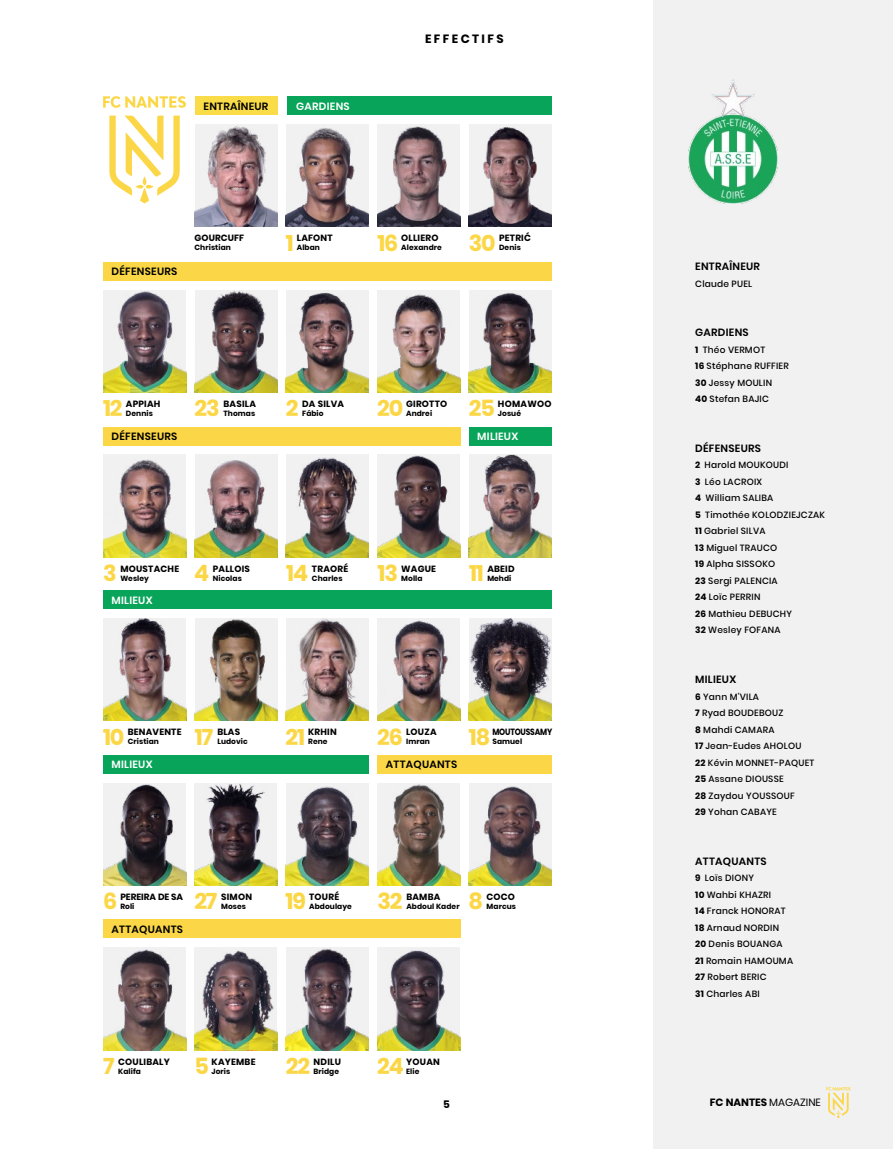
<style>
.page{position:relative;width:893px;height:1149px;background:#fff}
.page>*{position:absolute;margin:0;border:0;box-sizing:border-box;transform-origin:0 0}
.t1{font:700 22.5px "Poppins";letter-spacing:-.05em;color:#fbd747}
.t2{font:700 12px "Poppins";letter-spacing:.2em;color:#000}
.t3{font:600 10.5px "Poppins";letter-spacing:.025em;color:#000}
.t4{font:600 10.5px "Poppins";letter-spacing:.025em;color:#fff}
.t5{font:700 10.5px "Poppins";color:#000}
.t6{font:500 9px/16.5px "Poppins";letter-spacing:.025em;color:#000}
.t7{font:700 9px "Poppins";letter-spacing:.025em;color:#000}
.t8{font:700 9px "Poppins";color:#000}
.t9{font:700 9px "Poppins";letter-spacing:-.025em;color:#000;scale:.86 1}
.t10{font:700 7.5px "Poppins";letter-spacing:.01em;color:#000}
.s1{font-weight:700}
.s2{font-weight:400}
</style>
<div class="page">
<div style="left:654px;top:0;width:239px;height:1148px;background:#f1f1f2"></div>
<div style="left:103px;top:590px;width:449px;height:19px;background:#08a459"></div>
<div style="left:103px;top:754px;width:266px;height:19px;background:#08a459"></div>
<div style="left:103px;top:426px;width:357px;height:19px;background:#fbd747"></div>
<img style="left:195px;top:618px;width:83px;height:102px">
<img style="left:103px;top:618px;width:83px;height:102px">
<img style="left:286px;top:124px;width:83px;height:103px">
<div style="left:103px;top:262px;width:449px;height:19px;background:#fbd747"></div>
<img style="left:194px;top:783px;width:83px;height:102px">
<img style="left:103px;top:784px;width:83px;height:101px">
<img style="left:469px;top:618px;width:83px;height:102px">
<svg style="left:103px;top:96px;width:83px;height:12px"></svg>
<svg style="left:109px;top:115px;width:71px;height:88px"></svg>
<svg style="left:826px;top:1087px;width:24px;height:30px"></svg>
<div style="left:288px;top:96px;width:264px;height:19px;background:#08a459"></div>
<div style="left:103px;top:919px;width:357px;height:19px;background:#fbd747"></div>
<div style="left:377px;top:754px;width:175px;height:19px;background:#fbd747"></div>
<img style="left:195px;top:124px;width:82px;height:103px">
<div style="left:195px;top:96px;width:82px;height:19px;background:#fadc48"></div>
<img style="left:377px;top:124px;width:83px;height:103px">
<img style="left:469px;top:124px;width:83px;height:103px">
<img style="left:195px;top:290px;width:82px;height:102px">
<img style="left:286px;top:290px;width:83px;height:102px">
<img style="left:103px;top:290px;width:83px;height:102px">
<img style="left:469px;top:290px;width:83px;height:102px">
<div style="left:469px;top:426px;width:83px;height:19px;background:#08a459"></div>
<img style="left:103px;top:454px;width:83px;height:103px">
<img style="left:286px;top:454px;width:83px;height:103px">
<img style="left:195px;top:454px;width:82px;height:103px">
<img style="left:377px;top:454px;width:83px;height:103px">
<img style="left:469px;top:454px;width:83px;height:103px">
<img style="left:286px;top:618px;width:83px;height:102px">
<img style="left:377px;top:290px;width:83px;height:102px">
<img style="left:377px;top:618px;width:83px;height:102px">
<img style="left:286px;top:783px;width:83px;height:102px">
<img style="left:377px;top:783px;width:83px;height:102px">
<img style="left:194px;top:947px;width:83px;height:102px">
<img style="left:377px;top:947px;width:83px;height:102px">
<img style="left:286px;top:947px;width:83px;height:102px">
<img style="left:103px;top:947px;width:83px;height:102px">
<img style="left:469px;top:783px;width:83px;height:102px">
<img style="left:688px;top:79px;width:90px;height:124px">
<p class="t3" style="left:204px;top:100px;width:66px">ENTRAÎNEUR</p>
<p class="t4" style="left:296px;top:100px;width:55px">GARDIENS</p>
<h2 class="t2" style="left:425px;top:31px;width:80px">EFFECTIFS</h2>
<p class="t3" style="left:112px;top:265px;width:67px">DÉFENSEURS</p>
<p class="t7" style="left:195px;top:233px;width:51px">GOURCUFF</p>
<p class="t10" style="left:195px;top:243px;width:38px">Christian</p>
<p class="t7" style="left:499px;top:233px;width:33px">PETRIĆ</p>
<p class="t10" style="left:499px;top:243px;width:23px">Denis</p>
<h1 class="t1" style="left:286px;top:229px;width:10px">1</h1>
<h1 class="t1" style="left:377px;top:229px;width:23px">16</h1>
<h1 class="t1" style="left:469px;top:229px;width:28px">30</h1>
<p class="t7" style="left:297px;top:233px;width:37px">LAFONT</p>
<p class="t10" style="left:297px;top:243px;width:25px">Alban</p>
<p class="t7" style="left:401px;top:233px;width:39px">OLLIERO</p>
<p class="t10" style="left:401px;top:243px;width:42px">Alexandre</p>
<h1 class="t1" style="left:103px;top:395px;width:21px">12</h1>
<p class="t7" style="left:126px;top:399px;width:36px">APPIAH</p>
<p class="t10" style="left:126px;top:409px;width:28px">Dennis</p>
<h1 class="t1" style="left:195px;top:395px;width:27px">23</h1>
<h1 class="t1" style="left:469px;top:395px;width:28px">25</h1>
<h1 class="t1" style="left:377px;top:395px;width:28px">20</h1>
<h1 class="t1" style="left:286px;top:395px;width:14px">2</h1>
<p class="t7" style="left:406px;top:398px;width:43px">GIROTTO</p>
<p class="t10" style="left:406px;top:409px;width:28px">Andrei</p>
<p class="t7" style="left:223px;top:399px;width:34px">BASILA</p>
<p class="t10" style="left:223px;top:409px;width:33px">Thomas</p>
<p class="t7" style="left:302px;top:399px;width:43px">DA SILVA</p>
<p class="t10" style="left:302px;top:409px;width:23px">Fábio</p>
<p class="t7" style="left:498px;top:399px;width:55px">HOMAWOO</p>
<p class="t10" style="left:498px;top:409px;width:25px">Josué</p>
<p class="t3" style="left:112px;top:430px;width:67px">DÉFENSEURS</p>
<p class="t4" style="left:477px;top:430px;width:43px">MILIEUX</p>
<h1 class="t1" style="left:103px;top:560px;width:15px">3</h1>
<h1 class="t1" style="left:194px;top:559px;width:17px">4</h1>
<p class="t7" style="left:213px;top:563px;width:39px">PALLOIS</p>
<p class="t10" style="left:213px;top:573px;width:31px">Nicolas</p>
<p class="t7" style="left:120px;top:563px;width:60px">MOUSTACHE</p>
<p class="t10" style="left:120px;top:574px;width:30px">Wesley</p>
<p class="t7" style="left:312px;top:563px;width:38px">TRAORÉ</p>
<p class="t10" style="left:312px;top:573px;width:32px">Charles</p>
<h1 class="t1" style="left:286px;top:560px;width:24px">14</h1>
<h1 class="t1" style="left:378px;top:560px;width:22px">13</h1>
<h1 class="t1" style="left:469px;top:560px;width:16px">11</h1>
<p class="t7" style="left:401px;top:563px;width:36px">WAGUE</p>
<p class="t10" style="left:401px;top:573px;width:23px">Molla</p>
<p class="t7" style="left:487px;top:563px;width:29px">ABEID</p>
<p class="t10" style="left:487px;top:573px;width:26px">Mehdi</p>
<p class="t4" style="left:112px;top:594px;width:43px">MILIEUX</p>
<h1 class="t1" style="left:103px;top:723px;width:23px">10</h1>
<p class="t7" style="left:128px;top:726px;width:55px">BENAVENTE</p>
<p class="t10" style="left:128px;top:737px;width:33px">Cristian</p>
<h1 class="t1" style="left:195px;top:723px;width:20px">17</h1>
<p class="t7" style="left:217px;top:726px;width:24px">BLAS</p>
<p class="t10" style="left:217px;top:737px;width:32px">Ludovic</p>
<h1 class="t1" style="left:286px;top:723px;width:21px">21</h1>
<h1 class="t1" style="left:377px;top:723px;width:27px">26</h1>
<h1 class="t1" style="left:469px;top:723px;width:23px">18</h1>
<p class="t7" style="left:406px;top:726px;width:32px">LOUZA</p>
<p class="t10" style="left:406px;top:737px;width:25px">Imran</p>
<p class="t9" style="left:492px;top:726px;width:71px">MOUTOUSSAMY</p>
<p class="t10" style="left:492px;top:737px;width:31px">Samuel</p>
<p class="t7" style="left:308px;top:726px;width:30px">KRHIN</p>
<p class="t10" style="left:308px;top:737px;width:21px">Rene</p>
<p class="t4" style="left:112px;top:758px;width:43px">MILIEUX</p>
<p class="t3" style="left:386px;top:758px;width:73px">ATTAQUANTS</p>
<h1 class="t1" style="left:103px;top:887px;width:16px">6</h1>
<p class="t8" style="left:120px;top:891px;width:64px">PEREIRA DE SA</p>
<p class="t10" style="left:120px;top:901px;width:16px">Roli</p>
<p class="t3" style="left:112px;top:922px;width:73px">ATTAQUANTS</p>
<h1 class="t1" style="left:194px;top:887px;width:25px">27</h1>
<p class="t7" style="left:221px;top:891px;width:32px">SIMON</p>
<p class="t10" style="left:221px;top:901px;width:26px">Moses</p>
<p class="t7" style="left:309px;top:891px;width:32px">TOURÉ</p>
<p class="t10" style="left:309px;top:901px;width:44px">Abdoulaye</p>
<h1 class="t1" style="left:286px;top:887px;width:22px">19</h1>
<h1 class="t1" style="left:377px;top:887px;width:27px">32</h1>
<h1 class="t1" style="left:469px;top:887px;width:16px">8</h1>
<p class="t7" style="left:487px;top:891px;width:30px">COCO</p>
<p class="t10" style="left:487px;top:901px;width:31px">Marcus</p>
<p class="t7" style="left:406px;top:891px;width:36px">BAMBA</p>
<p class="t10" style="left:406px;top:901px;width:55px">Abdoul Kader</p>
<h1 class="t1" style="left:103px;top:1052px;width:13px">7</h1>
<h1 class="t1" style="left:194px;top:1052px;width:16px">5</h1>
<p class="t7" style="left:118px;top:1055px;width:53px">COULIBALY</p>
<p class="t10" style="left:118px;top:1066px;width:24px">Kalifa</p>
<p class="t7" style="left:212px;top:1055px;width:45px">KAYEMBE</p>
<p class="t10" style="left:212px;top:1066px;width:20px">Joris</p>
<h1 class="t1" style="left:286px;top:1052px;width:26px">22</h1>
<h1 class="t1" style="left:377px;top:1052px;width:28px">24</h1>
<p class="t7" style="left:406px;top:1055px;width:35px">YOUAN</p>
<p class="t10" style="left:406px;top:1066px;width:15px">Elie</p>
<p class="t7" style="left:314px;top:1055px;width:29px">NDILU</p>
<p class="t10" style="left:314px;top:1066px;width:27px">Bridge</p>
<p class="t5" style="left:443px;top:1097px;width:8px">5</p>
<p class="t3" style="left:695px;top:260px;width:66px">ENTRAÎNEUR</p>
<p class="t6" style="left:695px;top:275px;width:58px">Claude PUEL</p>
<p class="t3" style="left:695px;top:326px;width:55px">GARDIENS</p>
<p class="t6" style="left:695px;top:341px;width:95px"><span class="s1">1</span> Théo VERMOT<br><span class="s1">16</span> Stéphane RUFFIER<br><span class="s1">30</span> Jessy MOULIN<br><span class="s1">40</span> Stefan BAJIC</p>
<p class="t3" style="left:695px;top:442px;width:67px">DÉFENSEURS</p>
<p class="t6" style="left:695px;top:457px;width:131px"><span class="s1">2</span> Harold MOUKOUDI<br><span class="s1">3</span> Léo LACROIX<br><span class="s1">4</span> William SALIBA<br><span class="s1">5</span> Timothée KOLODZIEJCZAK<br><span class="s1">11</span> Gabriel SILVA<br><span class="s1">13</span> Miguel TRAUCO<br><span class="s1">19</span> Alpha SISSOKO<br><span class="s1">23</span> Sergi PALENCIA<br><span class="s1">24</span> Loïc PERRIN<br><span class="s1">26</span> Mathieu DEBUCHY<br><span class="s1">32</span> Wesley FOFANA</p>
<p class="t3" style="left:695px;top:673px;width:43px">MILIEUX</p>
<p class="t6" style="left:695px;top:688px;width:121px"><span class="s1">6</span> Yann M’VILA<br><span class="s1">7</span> Ryad BOUDEBOUZ<br><span class="s1">8</span> Mahdi CAMARA<br><span class="s1">17</span> Jean-Eudes AHOLOU<br><span class="s1">22</span> Kévin MONNET-PAQUET<br><span class="s1">25</span> Assane DIOUSSE<br><span class="s1">28</span> Zaydou YOUSSOUF<br><span class="s1">29</span> Yohan CABAYE</p>
<p class="t3" style="left:695px;top:854px;width:73px">ATTAQUANTS</p>
<p class="t6" style="left:695px;top:869px;width:99px"><span class="s1">9</span> Loïs DIONY<br><span class="s1">10</span> Wahbi KHAZRI<br><span class="s1">14</span> Franck HONORAT<br><span class="s1">18</span> Arnaud NORDIN<br><span class="s1">20</span> Denis BOUANGA<br><span class="s1">21</span> Romain HAMOUMA<br><span class="s1">27</span> Robert BERIC<br><span class="s1">31</span> Charles ABI</p>
<p class="t5" style="left:710px;top:1096px;width:113px">FC NANTES <span class="s2">MAGAZINE</span></p>
</div>
